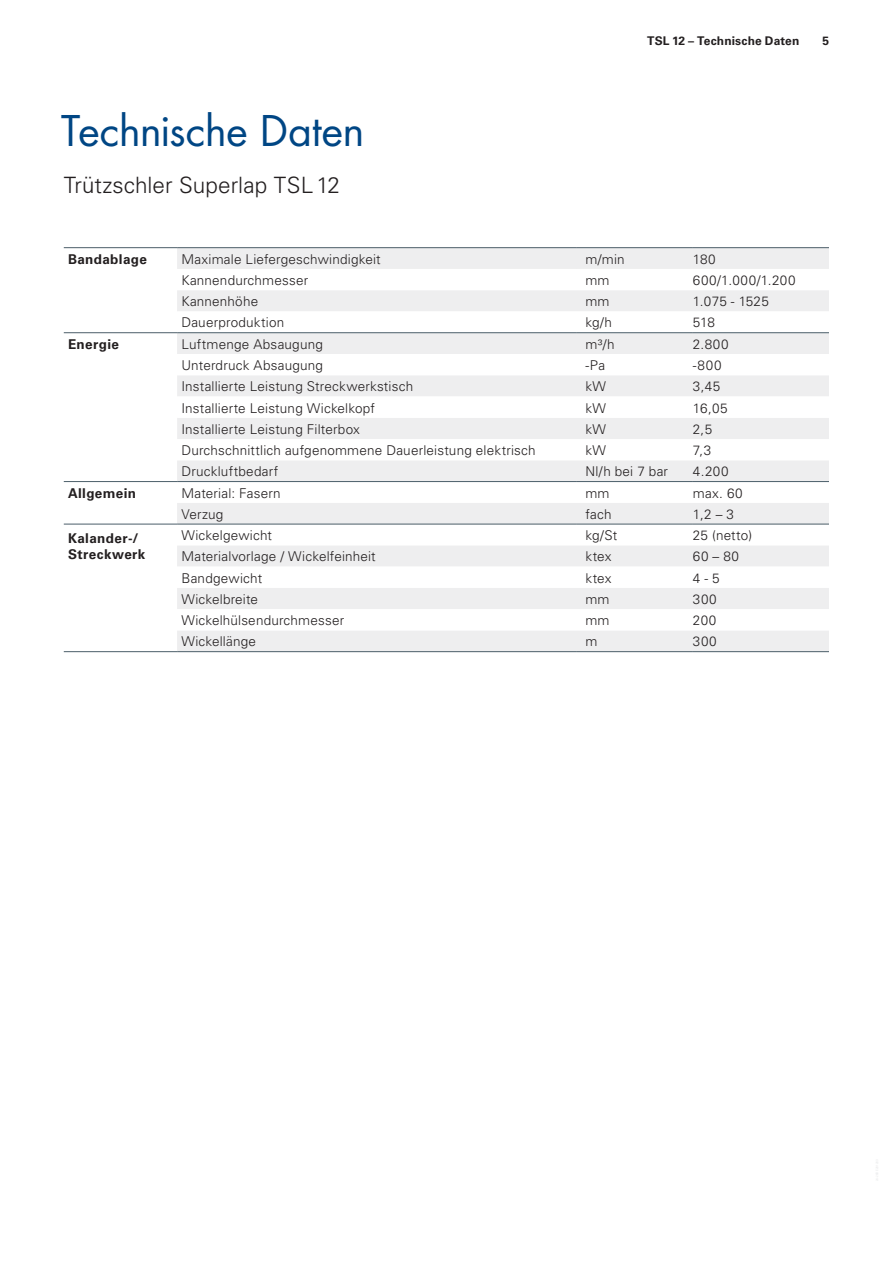
<style>
.page{position:relative;width:893px;height:1263px;background:#fff}
.page>*{position:absolute;margin:0;border:0;box-sizing:border-box;transform-origin:0 0}
.t1{font:46.5px "Futura Boo";letter-spacing:-.01em;color:#004684}
.t2{font:300 22.5px "Univers CE";color:#231f20}
.t3{font:300 13.5px "Univers";letter-spacing:.015em;color:#231f20}
.t4{font:700 13.5px/16.2px "Univers CE";letter-spacing:.025em;color:#231f20}
.t5{font:300 13.5px "Univers";letter-spacing:.055em;color:#231f20}
.t6{font:300 13.5px "Univers CE";letter-spacing:.015em;color:#231f20}
.t7{font:700 12px "Univers CE";letter-spacing:.01em;color:#231f20}
</style>
<div class="page">
<div style="left:177px;top:248px;width:652px;height:403px;background:#eeeeef"></div>
<svg style="left:177px;top:269px;width:652px;height:361px"></svg>
<svg style="left:577px;top:269px;width:252px;height:21px"></svg>
<hr style="left:64px;top:481px;width:113px;height:1px;background:#4b5e69">
<hr style="left:177px;top:481px;width:400px;height:1px;background:#4b5e69">
<hr style="left:577px;top:481px;width:116px;height:1px;background:#4b5e69">
<hr style="left:693px;top:481px;width:136px;height:1px;background:#4b5e69">
<hr style="left:64px;top:524px;width:113px;height:1px;background:#4b5e69">
<hr style="left:177px;top:524px;width:400px;height:1px;background:#4b5e69">
<hr style="left:577px;top:524px;width:116px;height:1px;background:#4b5e69">
<hr style="left:693px;top:524px;width:136px;height:1px;background:#4b5e69">
<hr style="left:64px;top:332px;width:113px;height:1px;background:#4b5e69">
<hr style="left:177px;top:332px;width:400px;height:1px;background:#4b5e69">
<hr style="left:577px;top:332px;width:116px;height:1px;background:#4b5e69">
<hr style="left:693px;top:332px;width:136px;height:1px;background:#4b5e69">
<hr style="left:64px;top:247px;width:113px;height:1px;background:#4b5e69">
<hr style="left:177px;top:247px;width:400px;height:1px;background:#4b5e69">
<hr style="left:577px;top:247px;width:116px;height:1px;background:#4b5e69">
<hr style="left:693px;top:247px;width:136px;height:1px;background:#4b5e69">
<hr style="left:64px;top:651px;width:113px;height:1px;background:#4b5e69">
<hr style="left:177px;top:651px;width:400px;height:1px;background:#4b5e69">
<hr style="left:577px;top:651px;width:116px;height:1px;background:#4b5e69">
<hr style="left:693px;top:651px;width:136px;height:1px;background:#4b5e69">
<p class="t7" style="left:647px;top:33px;width:154px">TSL 12 – Technische Daten</p>
<p class="t7" style="left:822px;top:33px;width:8px">5</p>
<h1 class="t1" style="left:61px;top:99px;width:305px">Technische Daten</h1>
<h2 class="t2" style="left:64px;top:173px;width:278px">Trützschler Superlap TSL 12</h2>
<p class="t4" style="left:68px;top:251px;width:80px">Bandablage</p>
<p class="t3" style="left:181px;top:251px;width:201px">Maximale Liefergeschwindigkeit</p>
<p class="t3" style="left:585px;top:251px;width:41px">m/min</p>
<p class="t3" style="left:693px;top:251px;width:24px">180</p>
<p class="t3" style="left:181px;top:272px;width:128px">Kannendurchmesser</p>
<p class="t3" style="left:585px;top:272px;width:26px">mm</p>
<p class="t5" style="left:693px;top:272px;width:104px">600/1.000/1.200</p>
<p class="t3" style="left:181px;top:293px;width:78px">Kannenhöhe</p>
<p class="t3" style="left:585px;top:293px;width:26px">mm</p>
<p class="t3" style="left:693px;top:293px;width:77px">1.075 - 1525</p>
<p class="t3" style="left:181px;top:314px;width:104px">Dauerproduktion</p>
<p class="t3" style="left:585px;top:314px;width:28px">kg/h</p>
<p class="t3" style="left:693px;top:314px;width:23px">518</p>
<p class="t4" style="left:68px;top:336px;width:52px">Energie</p>
<p class="t3" style="left:181px;top:336px;width:143px">Luftmenge Absaugung</p>
<p class="t3" style="left:585px;top:336px;width:31px">m³/h</p>
<p class="t3" style="left:693px;top:336px;width:37px">2.800</p>
<p class="t3" style="left:181px;top:357px;width:143px">Unterdruck Absaugung</p>
<p class="t3" style="left:585px;top:357px;width:21px">-Pa</p>
<p class="t3" style="left:693px;top:357px;width:30px">-800</p>
<p class="t3" style="left:181px;top:378px;width:233px">Installierte Leistung Streckwerkstisch</p>
<p class="t3" style="left:585px;top:378px;width:22px">kW</p>
<p class="t3" style="left:693px;top:378px;width:29px">3,45</p>
<p class="t3" style="left:181px;top:400px;width:195px">Installierte Leistung Wickelkopf</p>
<p class="t3" style="left:585px;top:400px;width:22px">kW</p>
<p class="t3" style="left:693px;top:400px;width:36px">16,05</p>
<p class="t3" style="left:181px;top:421px;width:180px">Installierte Leistung Filterbox</p>
<p class="t3" style="left:585px;top:421px;width:22px">kW</p>
<p class="t3" style="left:693px;top:421px;width:21px">2,5</p>
<p class="t3" style="left:181px;top:442px;width:356px">Durchschnittlich aufgenommene Dauerleistung elektrisch</p>
<p class="t3" style="left:585px;top:442px;width:22px">kW</p>
<p class="t3" style="left:693px;top:442px;width:20px">7,3</p>
<p class="t3" style="left:181px;top:463px;width:99px">Druckluftbedarf</p>
<p class="t3" style="left:585px;top:463px;width:84px">Nl/h bei 7 bar</p>
<p class="t3" style="left:693px;top:463px;width:37px">4.200</p>
<p class="t4" style="left:68px;top:485px;width:70px">Allgemein</p>
<p class="t3" style="left:181px;top:485px;width:101px">Material: Fasern</p>
<p class="t3" style="left:585px;top:485px;width:26px">mm</p>
<p class="t3" style="left:693px;top:485px;width:51px">max. 60</p>
<p class="t3" style="left:181px;top:506px;width:44px">Verzug</p>
<p class="t3" style="left:585px;top:506px;width:28px">fach</p>
<p class="t3" style="left:693px;top:506px;width:43px">1,2 – 3</p>
<p class="t4" style="left:68px;top:530px;width:79px">Kalander-/<br>Streckwerk</p>
<p class="t3" style="left:181px;top:527px;width:92px">Wickelgewicht</p>
<p class="t3" style="left:585px;top:527px;width:33px">kg/St</p>
<p class="t3" style="left:693px;top:527px;width:61px">25 (netto)</p>
<p class="t3" style="left:181px;top:548px;width:196px">Materialvorlage / Wickelfeinheit</p>
<p class="t3" style="left:585px;top:548px;width:27px">ktex</p>
<p class="t3" style="left:693px;top:548px;width:48px">60 – 80</p>
<p class="t3" style="left:181px;top:570px;width:82px">Bandgewicht</p>
<p class="t3" style="left:585px;top:570px;width:27px">ktex</p>
<p class="t3" style="left:693px;top:570px;width:28px">4 - 5</p>
<p class="t3" style="left:181px;top:591px;width:78px">Wickelbreite</p>
<p class="t3" style="left:585px;top:591px;width:26px">mm</p>
<p class="t3" style="left:693px;top:591px;width:25px">300</p>
<p class="t3" style="left:181px;top:612px;width:164px">Wickelhülsendurchmesser</p>
<p class="t3" style="left:585px;top:612px;width:26px">mm</p>
<p class="t3" style="left:693px;top:612px;width:25px">200</p>
<p class="t6" style="left:181px;top:633px;width:76px">Wickellänge</p>
<p class="t6" style="left:585px;top:633px;width:14px">m</p>
<p class="t6" style="left:693px;top:633px;width:25px">300</p>
</div>
